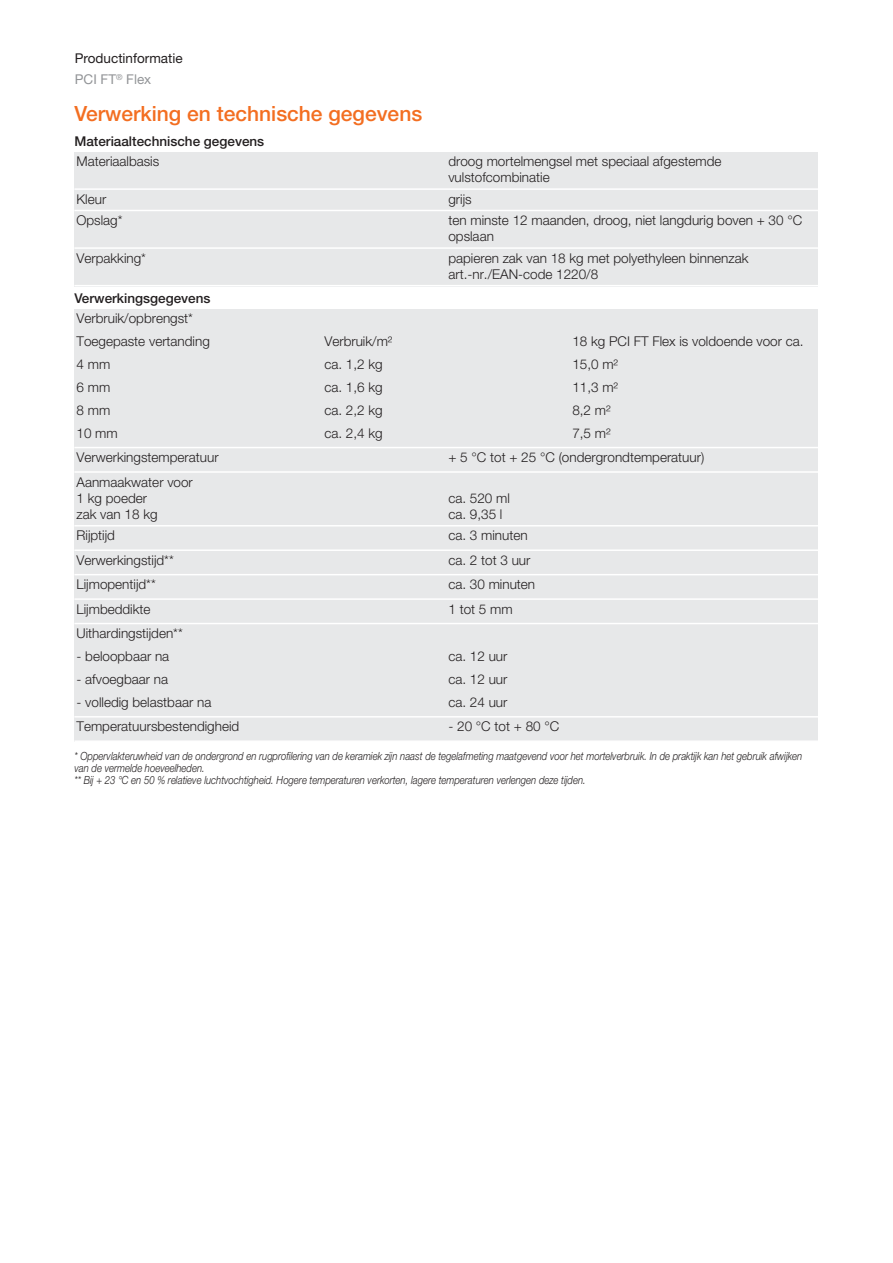
<style>
.page{position:relative;width:893px;height:1263px;background:#fff}
.page>*{position:absolute;margin:0;border:0;box-sizing:border-box;transform-origin:0 0}
.t1{font:500 21px "Helvetica Neue LT Pro";color:#f36e21}
.t2{font:300 13.5px/16.2px "Helvetica Neue LT Pro";color:#231f20}
.t3{font:500 13.5px "Helvetica Neue LT Pro";color:#231f20}
.t4{font:13.5px/21.3px "Helvetica Neue LT Pro";color:#231f20}
.t5{font:italic 300 11.25px/12px "Helvetica Neue LT Pro";color:#231f20;scale:.85 1}
.s1{color:#939598}
</style>
<div class="page">
<div style="left:74px;top:152px;width:372px;height:37px;background:#e7e8e9"></div>
<div style="left:446px;top:152px;width:372px;height:37px;background:#e7e8e9"></div>
<div style="left:74px;top:189px;width:372px;height:21px;background:#e7e8e9"></div>
<div style="left:446px;top:189px;width:372px;height:21px;background:#e7e8e9"></div>
<div style="left:74px;top:210px;width:372px;height:38px;background:#e7e8e9"></div>
<div style="left:446px;top:210px;width:372px;height:38px;background:#e7e8e9"></div>
<div style="left:74px;top:248px;width:372px;height:38px;background:#e7e8e9"></div>
<div style="left:446px;top:248px;width:372px;height:38px;background:#e7e8e9"></div>
<hr style="left:74px;top:188px;width:744px;height:2px;background:#fff">
<hr style="left:74px;top:210px;width:744px;height:1px;background:#fff">
<hr style="left:74px;top:247px;width:744px;height:2px;background:#fff">
<hr style="left:74px;top:285px;width:744px;height:1px;background:#fff">
<div style="left:74px;top:309px;width:744px;height:23px;background:#e7e8e9"></div>
<div style="left:74px;top:332px;width:248px;height:23px;background:#e7e8e9"></div>
<div style="left:322px;top:332px;width:248px;height:23px;background:#e7e8e9"></div>
<div style="left:570px;top:332px;width:248px;height:23px;background:#e7e8e9"></div>
<div style="left:74px;top:355px;width:248px;height:23px;background:#e7e8e9"></div>
<div style="left:322px;top:355px;width:248px;height:23px;background:#e7e8e9"></div>
<div style="left:570px;top:355px;width:248px;height:23px;background:#e7e8e9"></div>
<div style="left:74px;top:378px;width:248px;height:23px;background:#e7e8e9"></div>
<div style="left:322px;top:378px;width:248px;height:23px;background:#e7e8e9"></div>
<div style="left:570px;top:378px;width:248px;height:23px;background:#e7e8e9"></div>
<div style="left:74px;top:401px;width:248px;height:23px;background:#e7e8e9"></div>
<div style="left:322px;top:401px;width:248px;height:23px;background:#e7e8e9"></div>
<div style="left:570px;top:401px;width:248px;height:23px;background:#e7e8e9"></div>
<div style="left:74px;top:424px;width:248px;height:24px;background:#e7e8e9"></div>
<div style="left:322px;top:424px;width:248px;height:24px;background:#e7e8e9"></div>
<div style="left:570px;top:424px;width:248px;height:24px;background:#e7e8e9"></div>
<div style="left:74px;top:448px;width:372px;height:24px;background:#e7e8e9"></div>
<div style="left:446px;top:448px;width:372px;height:24px;background:#e7e8e9"></div>
<div style="left:74px;top:472px;width:372px;height:54px;background:#e7e8e9"></div>
<div style="left:446px;top:472px;width:372px;height:54px;background:#e7e8e9"></div>
<div style="left:74px;top:526px;width:372px;height:24px;background:#e7e8e9"></div>
<div style="left:446px;top:526px;width:372px;height:24px;background:#e7e8e9"></div>
<div style="left:74px;top:550px;width:372px;height:25px;background:#e7e8e9"></div>
<div style="left:446px;top:550px;width:372px;height:25px;background:#e7e8e9"></div>
<div style="left:74px;top:575px;width:372px;height:24px;background:#e7e8e9"></div>
<div style="left:446px;top:575px;width:372px;height:24px;background:#e7e8e9"></div>
<div style="left:74px;top:599px;width:372px;height:24px;background:#e7e8e9"></div>
<div style="left:446px;top:599px;width:372px;height:24px;background:#e7e8e9"></div>
<div style="left:74px;top:623px;width:372px;height:24px;background:#e7e8e9"></div>
<div style="left:446px;top:623px;width:372px;height:24px;background:#e7e8e9"></div>
<div style="left:74px;top:647px;width:372px;height:23px;background:#e7e8e9"></div>
<div style="left:446px;top:647px;width:372px;height:23px;background:#e7e8e9"></div>
<div style="left:74px;top:670px;width:372px;height:23px;background:#e7e8e9"></div>
<div style="left:446px;top:670px;width:372px;height:23px;background:#e7e8e9"></div>
<div style="left:74px;top:693px;width:372px;height:24px;background:#e7e8e9"></div>
<div style="left:446px;top:693px;width:372px;height:24px;background:#e7e8e9"></div>
<div style="left:74px;top:717px;width:372px;height:25px;background:#e7e8e9"></div>
<div style="left:446px;top:717px;width:372px;height:25px;background:#e7e8e9"></div>
<hr style="left:74px;top:447px;width:744px;height:1px;background:#fff">
<hr style="left:74px;top:471px;width:744px;height:2px;background:#fff">
<hr style="left:74px;top:525px;width:744px;height:1px;background:#fff">
<hr style="left:74px;top:549px;width:744px;height:2px;background:#fff">
<hr style="left:74px;top:574px;width:744px;height:1px;background:#fff">
<hr style="left:74px;top:598px;width:744px;height:2px;background:#fff">
<hr style="left:74px;top:623px;width:744px;height:1px;background:#fff">
<hr style="left:74px;top:716px;width:744px;height:1px;background:#fff">
<hr style="left:74px;top:740px;width:744px;height:2px;background:#fff">
<p class="t4" style="left:75px;top:49px;width:109px">Productinformatie<br><span class="s1">PCI FT</span><sup>®</sup> <span class="s1">Flex</span></p>
<h1 class="t1" style="left:74px;top:106px;width:349px">Verwerking en technische gegevens</h1>
<p class="t3" style="left:74px;top:136px;width:191px">Materiaaltechnische gegevens</p>
<p class="t2" style="left:77px;top:155px;width:84px">Materiaalbasis</p>
<p class="t2" style="left:448px;top:155px;width:275px">droog mortelmengsel met speciaal afgestemde vulstofcombinatie</p>
<p class="t2" style="left:77px;top:192px;width:31px">Kleur</p>
<p class="t2" style="left:448px;top:192px;width:25px">grijs</p>
<p class="t2" style="left:77px;top:213px;width:48px">Opslag*</p>
<p class="t2" style="left:448px;top:213px;width:355px">ten minste 12 maanden, droog, niet langdurig boven + 30 °C opslaan</p>
<p class="t2" style="left:77px;top:251px;width:71px">Verpakking*</p>
<p class="t2" style="left:448px;top:251px;width:302px">papieren zak van 18 kg met polyethyleen binnenzak art.-nr./EAN-code 1220/8</p>
<p class="t2" style="left:77px;top:308px;width:135px;line-height:23px">Verbruik/opbrengst*<br>Toegepaste vertanding</p>
<p class="t3" style="left:74px;top:293px;width:138px">Verwerkingsgegevens</p>
<p class="t2" style="left:324px;top:334px;width:69px">Verbruik/m²</p>
<p class="t2" style="left:572px;top:334px;width:233px">18 kg PCI FT Flex is voldoende voor ca.</p>
<p class="t2" style="left:77px;top:357px;width:35px">4 mm</p>
<p class="t2" style="left:324px;top:357px;width:60px">ca. 1,2 kg</p>
<p class="t2" style="left:572px;top:357px;width:47px">15,0 m²</p>
<p class="t2" style="left:77px;top:380px;width:35px">6 mm</p>
<p class="t2" style="left:324px;top:380px;width:60px">ca. 1,6 kg</p>
<p class="t2" style="left:572px;top:380px;width:47px">11,3 m²</p>
<p class="t2" style="left:77px;top:403px;width:35px">8 mm</p>
<p class="t2" style="left:324px;top:403px;width:60px">ca. 2,2 kg</p>
<p class="t2" style="left:572px;top:403px;width:40px">8,2 m²</p>
<p class="t2" style="left:77px;top:426px;width:43px">10 mm</p>
<p class="t2" style="left:324px;top:426px;width:60px">ca. 2,4 kg</p>
<p class="t2" style="left:572px;top:426px;width:40px">7,5 m²</p>
<p class="t2" style="left:77px;top:451px;width:144px">Verwerkingstemperatuur</p>
<p class="t2" style="left:448px;top:451px;width:257px">+ 5 °C tot + 25 °C (ondergrondtemperatuur)</p>
<p class="t2" style="left:77px;top:475px;width:118px">Aanmaakwater voor<br>1 kg poeder<br>zak van 18 kg</p>
<p class="t2" style="left:448px;top:491px;width:63px">ca. 520 ml ca. 9,35 l</p>
<p class="t2" style="left:77px;top:529px;width:40px">Rijptijd</p>
<p class="t2" style="left:448px;top:529px;width:81px">ca. 3 minuten</p>
<p class="t2" style="left:77px;top:553px;width:99px">Verwerkingstijd**</p>
<p class="t2" style="left:448px;top:553px;width:84px">ca. 2 tot 3 uur</p>
<p class="t2" style="left:77px;top:578px;width:81px">Lijmopentijd**</p>
<p class="t2" style="left:448px;top:578px;width:88px">ca. 30 minuten</p>
<p class="t2" style="left:77px;top:602px;width:75px">Lijmbeddikte</p>
<p class="t2" style="left:448px;top:602px;width:66px">1 tot 5 mm</p>
<p class="t2" style="left:77px;top:626px;width:108px">Uithardingstijden**</p>
<p class="t2" style="left:77px;top:649px;width:94px">- beloopbaar na</p>
<p class="t2" style="left:448px;top:649px;width:61px">ca. 12 uur</p>
<p class="t2" style="left:77px;top:672px;width:93px">- afvoegbaar na</p>
<p class="t2" style="left:448px;top:672px;width:61px">ca. 12 uur</p>
<p class="t2" style="left:77px;top:695px;width:136px">- volledig belastbaar na</p>
<p class="t2" style="left:448px;top:695px;width:61px">ca. 24 uur</p>
<p class="t2" style="left:77px;top:720px;width:164px">Temperatuursbestendigheid</p>
<p class="t2" style="left:448px;top:720px;width:112px">- 20 °C tot + 80 °C</p>
<p class="t5" style="left:74px;top:751px;width:858px">* Oppervlakteruwheid van de ondergrond en rugprofilering van de keramiek zijn naast de tegelafmeting maatgevend voor het mortelverbruik. In de praktijk kan het gebruik afwijken van de vermelde hoeveelheden.<br>** Bij + 23 °C en 50 % relatieve luchtvochtigheid. Hogere temperaturen verkorten, lagere temperaturen verlengen deze tijden.</p>
</div>
